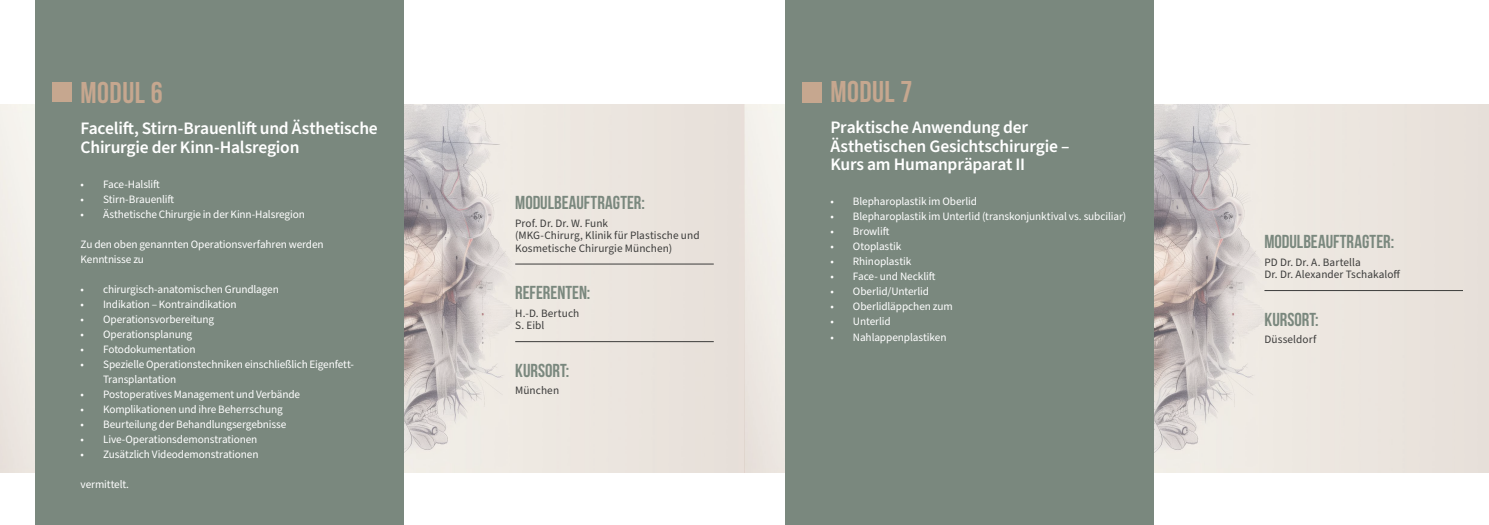
<style>
.page{position:relative;width:1489px;height:525px;background:#fff}
.page>*{position:absolute;margin:0;border:0;box-sizing:border-box;transform-origin:0 0}
.t1{font:30px "Bebas Neue";letter-spacing:.015em;color:#c6a78f}
.t2{font:18.75px "Bebas Neue";color:#7a887e}
.t3{font:600 17.5px/18.8px "Source Sans Pro";letter-spacing:-.015em;color:#fff}
.t4{font:11.25px/15px "Source Sans Pro";letter-spacing:-.01em;color:#fff}
.t5{font:11.25px/12.5px "Source Sans Pro";letter-spacing:.005em;color:#3c3c3b}
</style>
<div class="page">
<img style="left:0;top:104px;width:1488px;height:368px">
<div style="left:35px;top:0;width:369px;height:524px;background:#7a887e"></div>
<div style="left:53px;top:82px;width:19px;height:20px;background:#c6a78f"></div>
<hr style="left:515px;top:264px;width:198px;height:1px;background:#3c3c3b">
<hr style="left:515px;top:341px;width:198px;height:1px;background:#3c3c3b">
<div style="left:785px;top:0;width:368px;height:524px;background:#7a887e"></div>
<div style="left:802px;top:82px;width:20px;height:21px;background:#c6a78f"></div>
<hr style="left:1264px;top:290px;width:198px;height:1px;background:#3c3c3b">
<h1 class="t1" style="left:81px;top:76px;width:83px">MODUL 6</h1>
<h3 class="t3" style="left:81px;top:119px;width:299px">Facelift, Stirn-Brauenlift und Ästhetische<br>Chirurgie der Kinn-Halsregion</h3>
<p class="t4" style="left:81px;top:177px;width:81px">• Face-Halslift</p>
<p class="t4" style="left:81px;top:192px;width:95px">• Stirn-Brauenlift</p>
<p class="t4" style="left:81px;top:207px;width:226px">• Ästhetische Chirurgie in der Kinn-Halsregion</p>
<p class="t4" style="left:81px;top:237px;width:244px">Zu den oben genannten Operationsverfahren werden<br>Kenntnisse zu</p>
<p class="t4" style="left:81px;top:282px;width:200px">• chirurgisch-anatomischen Grundlagen</p>
<p class="t4" style="left:81px;top:297px;width:157px">• Indikation – Kontraindikation</p>
<p class="t4" style="left:81px;top:312px;width:135px">• Operationsvorbereitung</p>
<p class="t4" style="left:81px;top:327px;width:113px">• Operationsplanung</p>
<p class="t4" style="left:81px;top:342px;width:117px">• Fotodokumentation</p>
<p class="t4" style="left:103px;top:357px;width:252px;text-indent:-22px">• Spezielle Operationstechniken einschließlich Eigenfett-<br>Transplantation</p>
<p class="t4" style="left:81px;top:387px;width:221px">• Postoperatives Management und Verbände</p>
<p class="t4" style="left:81px;top:402px;width:203px">• Komplikationen und ihre Beherrschung</p>
<p class="t4" style="left:81px;top:417px;width:207px">• Beurteilung der Behandlungsergebnisse</p>
<p class="t4" style="left:81px;top:432px;width:178px">• Live-Operationsdemonstrationen</p>
<p class="t4" style="left:81px;top:447px;width:179px">• Zusätzlich Videodemonstrationen</p>
<p class="t4" style="left:81px;top:477px;width:50px">vermittelt.</p>
<h2 class="t2" style="left:515px;top:192px;width:131px">MODULBEAUFTRAGTER:</h2>
<p class="t5" style="left:515px;top:217px;width:186px">Prof. Dr. Dr. W. Funk<br>(MKG-Chirurg, Klinik für Plastische und<br>Kosmetische Chirurgie München)</p>
<h2 class="t2" style="left:515px;top:282px;width:77px">REFERENTEN:</h2>
<p class="t5" style="left:515px;top:307px;width:66px">H.-D. Bertuch<br>S. Eibl</p>
<h2 class="t2" style="left:515px;top:360px;width:56px">KURSORT:</h2>
<p class="t5" style="left:515px;top:384px;width:45px">München</p>
<h1 class="t1" style="left:830px;top:75px;width:83px">MODUL 7</h1>
<h3 class="t3" style="left:830px;top:118px;width:240px">Praktische Anwendung der<br>Ästhetischen Gesichtschirurgie –<br>Kurs am Humanpräparat II</h3>
<p class="t4" style="left:830px;top:194px;width:148px">• Blepharoplastik im Oberlid</p>
<p class="t4" style="left:830px;top:209px;width:297px">• Blepharoplastik im Unterlid (transkonjunktival vs. subciliar)</p>
<p class="t4" style="left:830px;top:224px;width:60px">• Browlift</p>
<p class="t4" style="left:830px;top:239px;width:72px">• Otoplastik</p>
<p class="t4" style="left:830px;top:254px;width:82px">• Rhinoplastik</p>
<p class="t4" style="left:830px;top:269px;width:106px">• Face- und Necklift</p>
<p class="t4" style="left:830px;top:284px;width:100px">• Oberlid/Unterlid</p>
<p class="t4" style="left:830px;top:299px;width:124px">• Oberlidläppchen zum</p>
<p class="t4" style="left:830px;top:314px;width:62px">• Unterlid</p>
<p class="t4" style="left:830px;top:329px;width:118px">• Nahlappenplastiken</p>
<h2 class="t2" style="left:1264px;top:231px;width:131px">MODULBEAUFTRAGTER:</h2>
<p class="t5" style="left:1264px;top:256px;width:137px">PD Dr. Dr. A. Bartella<br>Dr. Dr. Alexander Tschakaloff</p>
<h2 class="t2" style="left:1264px;top:309px;width:56px">KURSORT:</h2>
<p class="t5" style="left:1264px;top:333px;width:53px">Düsseldorf</p>
</div>
